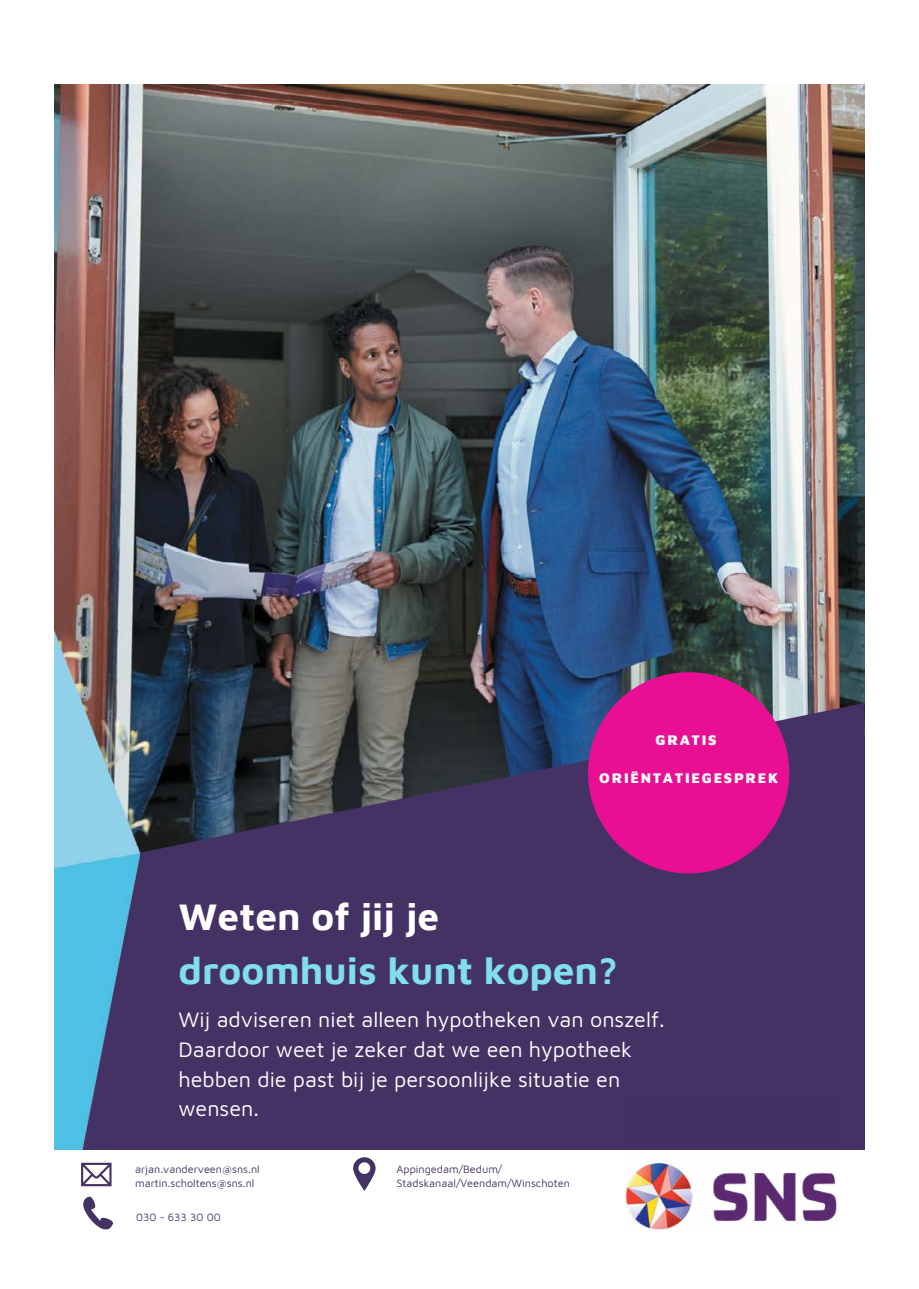
<style>
.page{position:relative;width:919px;height:1289px;background:#fff}
.page>*{position:absolute;margin:0;border:0;box-sizing:border-box;transform-origin:0 0}
.t1{font:700 38.7px "Maven Pro";color:#80deef}
.t2{font:700 38.7px "Maven Pro";color:#fff}
.t3{font:21.6px/29.5px "Maven Pro";color:#fff}
.t4{font:900 14.25px "Maven Pro";letter-spacing:.12em;color:#fff}
.t5{font:10.95px/14.2px "Maven Pro";color:#453264}
</style>
<div class="page">
<img style="left:54px;top:84px;width:810px;height:1065px">
<svg style="left:141px;top:703px;width:723px;height:446px;background:#3f375b"></svg>
<svg style="left:588px;top:672px;width:201px;height:201px;background:#c71c8c"></svg>
<svg style="left:63px;top:880px;width:359px;height:269px;background:#4c9bc3"></svg>
<div style="left:289px;top:903px;width:417px;height:326px;background:#453264"></div>
<div style="left:144px;top:853px;width:269px;height:269px;background:#453264"></div>
<svg style="left:122px;top:853px;width:22px;height:101px;background:#4a6996"></svg>
<div style="left:122px;top:955px;width:313px;height:274px;background:#453264"></div>
<div style="left:54px;top:1149px;width:810px;height:80px;background:#fff"></div>
<img style="left:625px;top:1094px;width:211px;height:135px">
<svg style="left:81px;top:1162px;width:30px;height:24px"></svg>
<svg style="left:353px;top:1157px;width:22px;height:33px"></svg>
<svg style="left:83px;top:1196px;width:30px;height:33px"></svg>
<p class="t4" style="left:655px;top:729px;width:63px">GRATIS</p>
<p class="t4" style="left:599px;top:767px;width:180px">ORIËNTATIEGESPREK</p>
<h1 class="t2" style="left:178px;top:889px;width:262px">Weten of jij je</h1>
<h1 class="t1" style="left:178px;top:942px;width:441px">droomhuis kunt kopen?</h1>
<p class="t3" style="left:178px;top:1003px;width:487px">Wij adviseren niet alleen hypotheken van onszelf.<br>Daardoor weet je zeker dat we een hypotheek hebben die past bij je persoonlijke situatie en wensen.</p>
<p class="t5" style="left:135px;top:1161px;width:126px">arjan.vanderveen@sns.nl martin.scholtens@sns.nl</p>
<p class="t5" style="left:396px;top:1161px;width:175px">Appingedam/Bedum/<br>Stadskanaal/Veendam/Winschoten</p>
<p class="t5" style="left:136px;top:1209px;width:86px">030 - 633 30 00</p>
</div>
